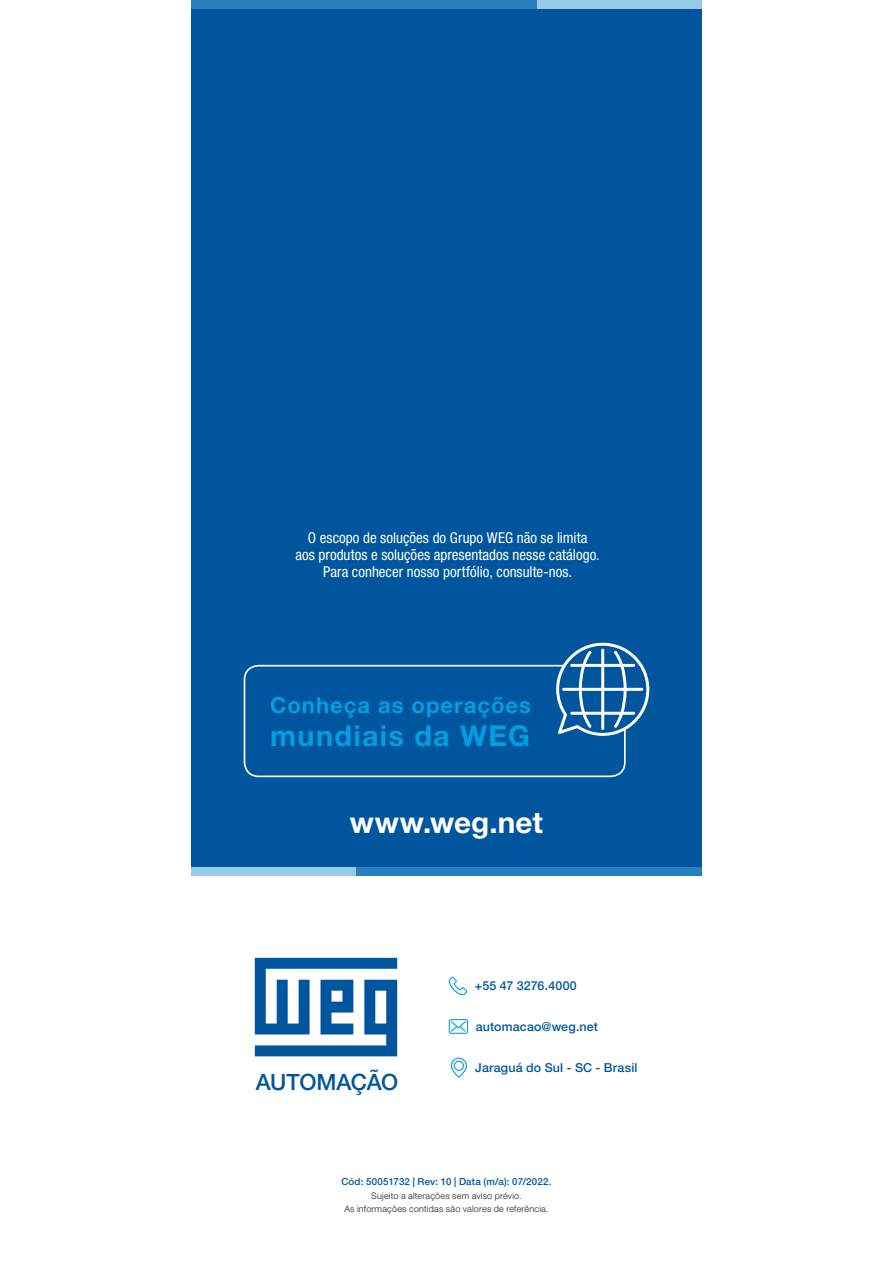
<style>
.page{position:relative;width:893px;height:1263px;background:#fff}
.page>*{position:absolute;margin:0;border:0;box-sizing:border-box;transform-origin:0 0}
.t1{font:700 29.7px "Helvetica Neue LT Pro";letter-spacing:.005em;color:#fff}
.t2{font:700 28.8px "Helvetica Neue LT Pro";letter-spacing:.045em;color:#009fe3}
.t3{font:500 22.5px "Helvetica Neue LT Pro";letter-spacing:-.02em;color:#00569e}
.t4{font:700 22.05px "Helvetica Neue LT Pro";letter-spacing:.045em;color:#009fe3}
.t5{font:condensed 15px/17px "Helvetica Neue LT Pro";letter-spacing:.005em;color:#fff;text-align:center}
.t6{font:500 12.45px "Helvetica Neue LT Pro";letter-spacing:.015em;color:#00569e}
.t7{font:500 9.75px "Helvetica Neue LT Pro";letter-spacing:.02em;color:#00569e}
.t8{font:300 9px/12.8px "Helvetica Neue LT Pro";letter-spacing:.025em;color:#1d1d1b;text-align:center}
</style>
<div class="page">
<div style="left:191px;top:9px;width:511px;height:858px;background:#00569e"></div>
<div style="left:356px;top:867px;width:346px;height:9px;background:#2881bf"></div>
<div style="left:191px;top:867px;width:165px;height:9px;background:#96cae6"></div>
<svg style="left:255px;top:958px;width:142px;height:98px"></svg>
<svg style="left:451px;top:1058px;width:16px;height:20px"></svg>
<svg style="left:449px;top:977px;width:18px;height:18px"></svg>
<svg style="left:449px;top:1019px;width:19px;height:15px"></svg>
<svg style="left:243px;top:643px;width:406px;height:135px"></svg>
<div style="left:191px;top:0;width:346px;height:9px;background:#2881bf"></div>
<div style="left:537px;top:0;width:165px;height:9px;background:#96cae6"></div>
<p class="t5" style="left:295px;top:529px;width:306px">O escopo de soluções do Grupo WEG não se limita<br>aos produtos e soluções apresentados nesse catálogo.<br>Para conhecer nosso portfólio, consulte-nos.</p>
<h3 class="t4" style="left:270px;top:691px;width:262px">Conheça as operações</h3>
<h2 class="t2" style="left:270px;top:717px;width:261px">mundiais da WEG</h2>
<h1 class="t1" style="left:350px;top:803px;width:195px">www.weg.net</h1>
<h3 class="t3" style="left:256px;top:1068px;width:144px">AUTOMAÇÃO</h3>
<p class="t6" style="left:475px;top:978px;width:104px">+55 47 3276.4000</p>
<p class="t6" style="left:476px;top:1019px;width:124px">automacao@weg.net</p>
<p class="t6" style="left:475px;top:1060px;width:164px">Jaraguá do Sul - SC - Brasil</p>
<p class="t7" style="left:341px;top:1176px;width:212px">Cód: 50051732 | Rev: 10 | Data (m/a): 07/2022.</p>
<p class="t8" style="left:344px;top:1189px;width:206px">Sujeito a alterações sem aviso prévio.<br>As informações contidas são valores de referência.</p>
</div>
